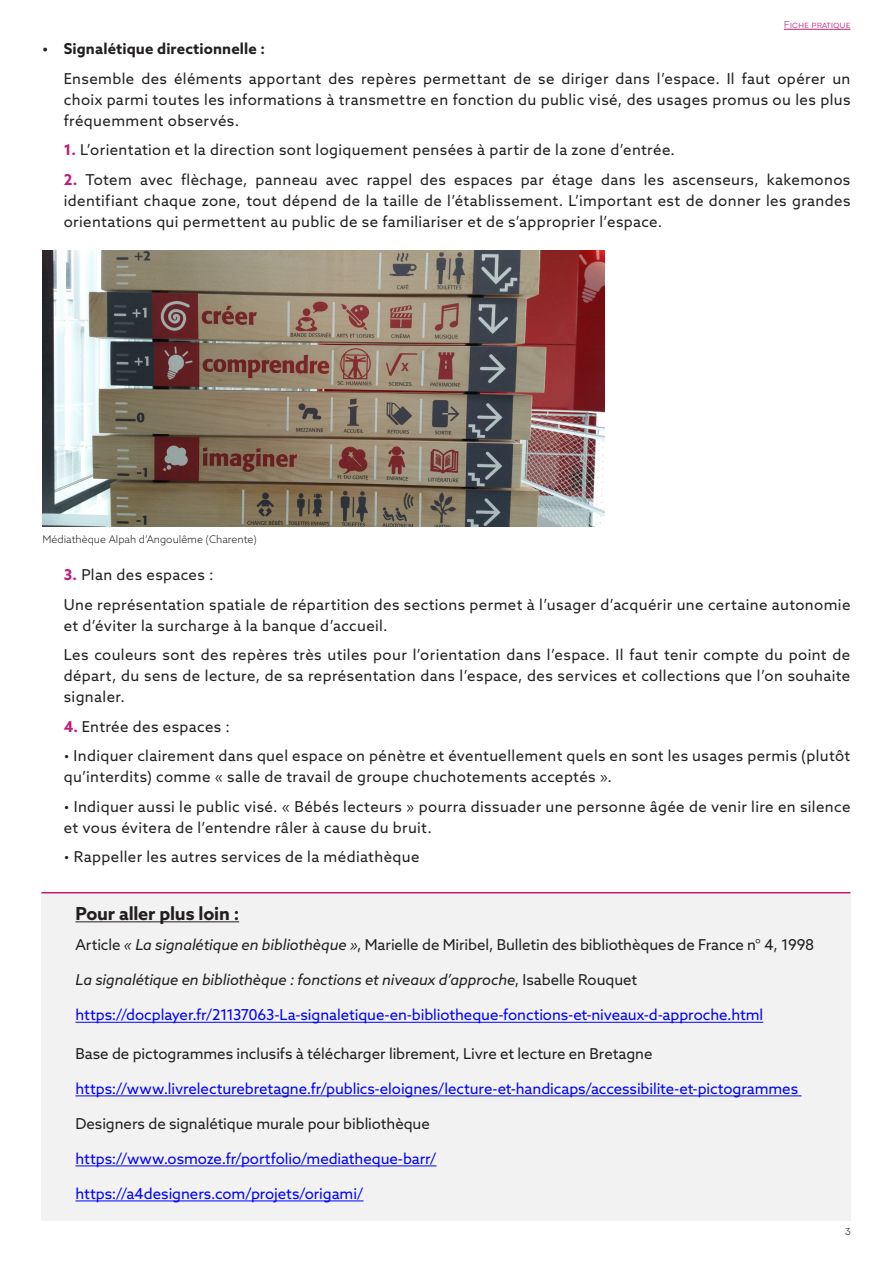
<style>
.page{position:relative;width:893px;height:1263px;background:#fff}
.page>*{position:absolute;margin:0;border:0;box-sizing:border-box;transform-origin:0 0}
.Style_normal{font:700 18px "Azo Sans";letter-spacing:-.01em;color:#231f20}
.Style_normal-2{font:15px/21px "Azo Sans";letter-spacing:.025em;color:#231f20;text-align:justify}
.Style_normal-3{font:15px "Azo Sans";letter-spacing:-.005em;color:#00f}
.Style_normal-4{font:15px "Azo Sans";letter-spacing:-.005em;color:#231f20}
.Style_normal-5{font:italic 15px "Azo Sans";letter-spacing:-.01em;color:#231f20}
.t1{font:700 15px "Azo Sans";letter-spacing:.01em;color:#231f20}
.text-align-justify{font:300 10.5px "Azo Sans";color:#231f20}
.text-align-justify-2{font:300 10.5px "Codec Pro";color:#bf1d79}
.t2{font:300 10.5px "Codec Pro";color:#231f20}
.s1{font-weight:700;color:#bf1d79}
.s2{font-style:italic}
.s3{font-style:normal}
</style>
<div class="page">
<img style="left:43px;top:251px;width:562px;height:275px">
<div style="left:41px;top:893px;width:809px;height:327px;background:#f2f2f2"></div>
<hr style="left:75px;top:921px;width:164px;height:1px;background:#231f20">
<hr style="left:75px;top:1022px;width:688px;height:1px;background:#00f">
<hr style="left:75px;top:1095px;width:726px;height:1px;background:#00f">
<hr style="left:75px;top:1165px;width:361px;height:1px;background:#00f">
<hr style="left:75px;top:1200px;width:289px;height:1px;background:#00f">
<hr style="left:41px;top:892px;width:809px;height:1px;background:#bf1d79">
<hr style="left:784px;top:29px;width:66px;height:1px;background:#bf1d79">
<p class="text-align-justify-2" style="left:784px;top:19px;width:68px">Fiche pratique</p>
<p class="t1" style="left:43px;top:39px;width:224px">• Signalétique directionnelle :</p>
<p class="Style_normal-2" style="left:64px;top:68px;width:788px">Ensemble des éléments apportant des repères permettant de se diriger dans l’espace. Il faut opérer un choix parmi toutes les informations à transmettre en fonction du public visé, des usages promus ou les plus fréquemment observés.</p>
<p class="Style_normal-2" style="left:64px;top:139px;width:613px"><span class="s1">1.</span> L’orientation et la direction sont logiquement pensées à partir de la zone d’entrée.</p>
<p class="Style_normal-2" style="left:64px;top:169px;width:788px"><span class="s1">2.</span> Totem avec flèchage, panneau avec rappel des espaces par étage dans les ascenseurs, kakemonos identifiant chaque zone, tout dépend de la taille de l’établissement. L’important est de donner les grandes orientations qui permettent au public de se familiariser et de s’approprier l’espace.</p>
<p class="text-align-justify" style="left:43px;top:532px;width:216px">Médiathèque Alpah d’Angoulême (Charente)</p>
<p class="Style_normal-2" style="left:64px;top:564px;width:151px"><span class="s1">3.</span> Plan des espaces :</p>
<p class="Style_normal-2" style="left:64px;top:594px;width:788px">Une représentation spatiale de répartition des sections permet à l’usager d’acquérir une certaine autonomie et d’éviter la surcharge à la banque d’accueil.</p>
<p class="Style_normal-2" style="left:64px;top:644px;width:788px">Les couleurs sont des repères très utiles pour l’orientation dans l’espace. Il faut tenir compte du point de départ, du sens de lecture, de sa représentation dans l’espace, des services et collections que l’on souhaite signaler.</p>
<p class="Style_normal-2" style="left:64px;top:716px;width:168px"><span class="s1">4.</span> Entrée des espaces :</p>
<p class="Style_normal-2" style="left:64px;top:745px;width:788px">• Indiquer clairement dans quel espace on pénètre et éventuellement quels en sont les usages permis (plutôt qu’interdits) comme « salle de travail de groupe chuchotements acceptés ».</p>
<p class="Style_normal-2" style="left:64px;top:796px;width:788px">• Indiquer aussi le public visé. « Bébés lecteurs » pourra dissuader une personne âgée de venir lire en silence et vous évitera de l’entendre râler à cause du bruit.</p>
<p class="Style_normal-2" style="left:64px;top:846px;width:357px">• Rappeller les autres services de la médiathèque</p>
<p class="Style_normal" style="left:75px;top:901px;width:165px">Pour aller plus loin :</p>
<p class="Style_normal-4" style="left:75px;top:935px;width:740px">Article <span class="s2">« La signalétique en bibliothèque »</span>, Marielle de Miribel, Bulletin des bibliothèques de France n° 4, 1998</p>
<p class="Style_normal-5" style="left:75px;top:970px;width:563px">La signalétique en bibliothèque : fonctions et niveaux d’approche<span class="s3">, Isabelle Rouquet</span></p>
<p class="Style_normal-3" style="left:75px;top:1005px;width:689px">https://docplayer.fr/21137063-La-signaletique-en-bibliotheque-fonctions-et-niveaux-d-approche.html</p>
<p class="Style_normal-4" style="left:75px;top:1044px;width:578px">Base de pictogrammes inclusifs à télécharger librement, Livre et lecture en Bretagne</p>
<p class="Style_normal-3" style="left:75px;top:1079px;width:724px">https://www.livrelecturebretagne.fr/publics-eloignes/lecture-et-handicaps/accessibilite-et-pictogrammes</p>
<p class="Style_normal-4" style="left:75px;top:1114px;width:356px">Designers de signalétique murale pour bibliothèque</p>
<p class="Style_normal-3" style="left:75px;top:1149px;width:362px">https://www.osmoze.fr/portfolio/mediatheque-barr/</p>
<p class="Style_normal-3" style="left:75px;top:1184px;width:290px">https://a4designers.com/projets/origami/</p>
<p class="t2" style="left:845px;top:1225px;width:7px">3</p>
</div>
